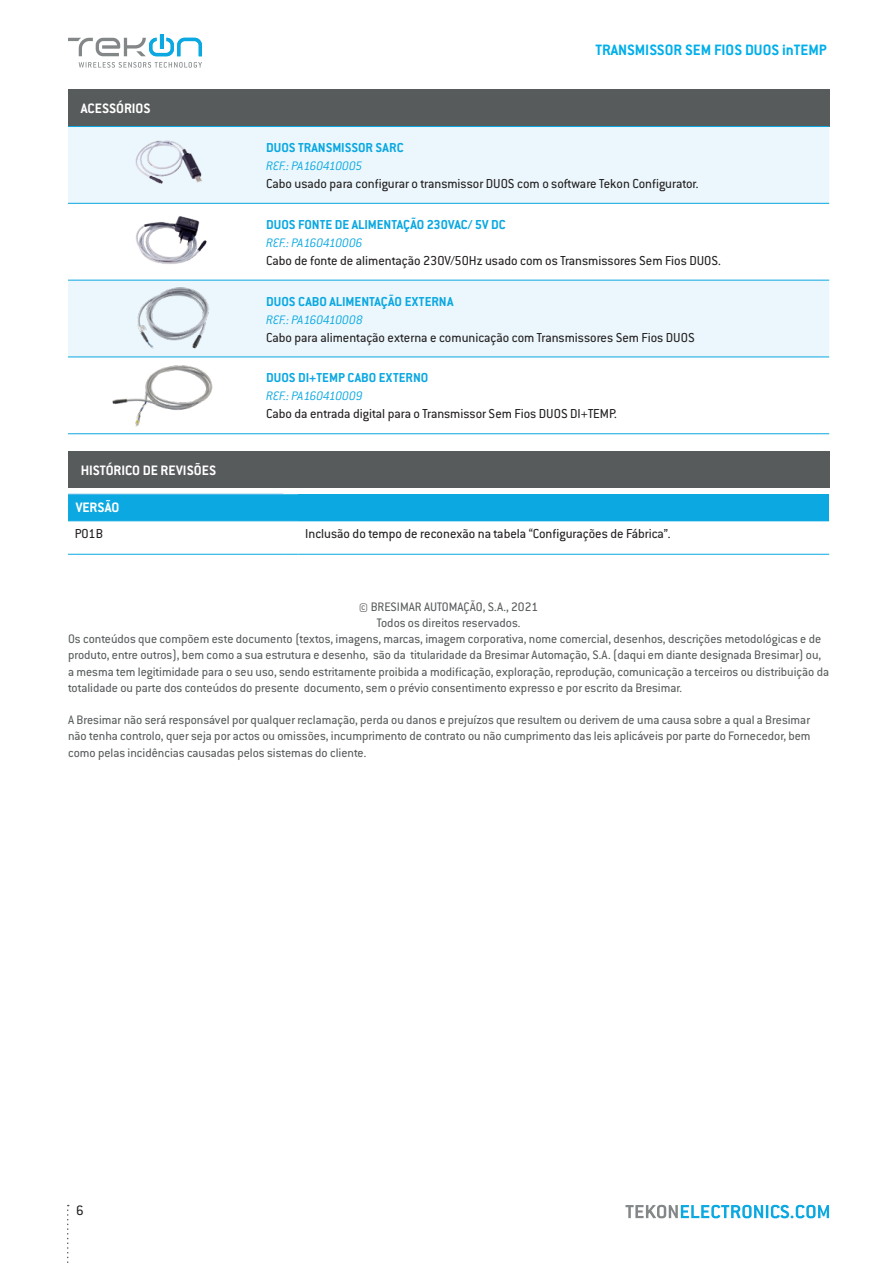
<style>
.page{position:relative;width:893px;height:1263px;background:#fff}
.page>*{position:absolute;margin:0;border:0;box-sizing:border-box;transform-origin:0 0}
.t1{font:700 16.5px "Conduit ITC Pro";color:#00afea}
.t2{font:700 15px "Conduit ITC Pro";color:#fff}
.t3{font:15px "Conduit ITC Pro";color:#231f20}
.t4{font:14.25px "Conduit ITC Pro";color:#231f20}
.t5{font:700 14.25px "Conduit ITC Pro";color:#0ba8e1}
.t6{font:13.5px/16.2px "Conduit ITC Pro";color:#585b5c}
.t7{font:italic 300 13.5px "Conduit ITC Pro";letter-spacing:-.005em;color:#0ba8e1}
</style>
<div class="page">
<svg style="left:625px;top:1205px;width:204px;height:13px"></svg>
<svg style="left:67px;top:1205px;width:2px;height:58px"></svg>
<svg style="left:68px;top:34px;width:134px;height:22px"></svg>
<svg style="left:79px;top:62px;width:123px;height:6px"></svg>
<div style="left:68px;top:89px;width:761px;height:37px;background:#585b5c"></div>
<svg style="left:68px;top:127px;width:761px;height:230px;fill:#ebf7fc"></svg>
<hr style="left:68px;top:357px;width:761px;height:1px;background:#0ba8e1">
<hr style="left:68px;top:126px;width:761px;height:1px;background:#0ba8e1">
<hr style="left:68px;top:203px;width:761px;height:1px;background:#0ba8e1">
<hr style="left:68px;top:280px;width:761px;height:1px;background:#0ba8e1">
<hr style="left:68px;top:433px;width:761px;height:1px;background:#0ba8e1">
<div style="left:68px;top:452px;width:761px;height:36px;background:#585b5c"></div>
<div style="left:298px;top:494px;width:531px;height:27px;background:#0ba8e1"></div>
<svg style="left:68px;top:494px;width:230px;height:28px;background:#13aae1"></svg>
<hr style="left:298px;top:521px;width:531px;height:1px;background:#0ba8e1">
<hr style="left:68px;top:554px;width:215px;height:1px;background:#0ba8e1">
<svg style="left:283px;top:554px;width:15px;height:1px"></svg>
<hr style="left:298px;top:554px;width:531px;height:1px;background:#0ba8e1">
<img style="left:123px;top:281px;width:95px;height:73px">
<img style="left:135px;top:136px;width:69px;height:55px">
<img style="left:131px;top:212px;width:78px;height:57px">
<img style="left:112px;top:365px;width:101px;height:62px">
<p class="t2" style="left:81px;top:99px;width:71px">ACESSÓRIOS</p>
<p class="t1" style="left:595px;top:40px;width:233px">TRANSMISSOR SEM FIOS DUOS inTEMP</p>
<p class="t5" style="left:266px;top:139px;width:139px">DUOS TRANSMISSOR SARC</p>
<p class="t7" style="left:266px;top:158px;width:98px">REF.: PA160410005</p>
<p class="t4" style="left:266px;top:176px;width:434px">Cabo usado para configurar o transmissor DUOS com o software Tekon Configurator.</p>
<p class="t5" style="left:266px;top:216px;width:241px">DUOS FONTE DE ALIMENTAÇÃO 230VAC/ 5V DC</p>
<p class="t7" style="left:266px;top:235px;width:98px">REF.: PA160410006</p>
<p class="t4" style="left:266px;top:252px;width:456px">Cabo de fonte de alimentação 230V/50Hz usado com os Transmissores Sem Fios DUOS.</p>
<p class="t5" style="left:266px;top:293px;width:189px">DUOS CABO ALIMENTAÇÃO EXTERNA</p>
<p class="t7" style="left:266px;top:312px;width:98px">REF.: PA160410008</p>
<p class="t4" style="left:266px;top:329px;width:430px">Cabo para alimentação externa e comunicação com Transmissores Sem Fios DUOS</p>
<p class="t5" style="left:266px;top:370px;width:164px">DUOS DI+TEMP CABO EXTERNO</p>
<p class="t7" style="left:266px;top:389px;width:98px">REF.: PA160410009</p>
<p class="t4" style="left:266px;top:406px;width:352px">Cabo da entrada digital para o Transmissor Sem Fios DUOS DI+TEMP.</p>
<p class="t2" style="left:81px;top:462px;width:137px">HISTÓRICO DE REVISÕES</p>
<p class="t2" style="left:76px;top:499px;width:45px">VERSÃO</p>
<p class="t4" style="left:75px;top:525px;width:30px">P01B</p>
<p class="t4" style="left:305px;top:525px;width:367px">Inclusão do tempo de reconexão na tabela “Configurações de Fábrica”.</p>
<p class="t6" style="left:359px;top:598px;width:181px">© BRESIMAR AUTOMAÇÃO, S.A., 2021</p>
<p class="t6" style="left:377px;top:615px;width:145px">Todos os direitos reservados.</p>
<p class="t6" style="left:68px;top:631px;width:762px">Os conteúdos que compõem este documento (textos, imagens, marcas, imagem corporativa, nome comercial, desenhos, descrições metodológicas e de produto, entre outros), bem como a sua estrutura e desenho, são da titularidade da Bresimar Automação, S.A. (daqui em diante designada Bresimar) ou, a mesma tem legitimidade para o seu uso, sendo estritamente proibida a modificação, exploração, reprodução, comunicação a terceiros ou distribuição da totalidade ou parte dos conteúdos do presente documento, sem o prévio consentimento expresso e por escrito da Bresimar.</p>
<p class="t6" style="left:68px;top:712px;width:744px;text-align:justify">A Bresimar não será responsável por qualquer reclamação, perda ou danos e prejuízos que resultem ou derivem de uma causa sobre a qual a Bresimar não tenha controlo, quer seja por actos ou omissões, incumprimento de contrato ou não cumprimento das leis aplicáveis por parte do Fornecedor, bem como pelas incidências causadas pelos sistemas do cliente.</p>
<p class="t3" style="left:76px;top:1202px;width:9px">6</p>
</div>
